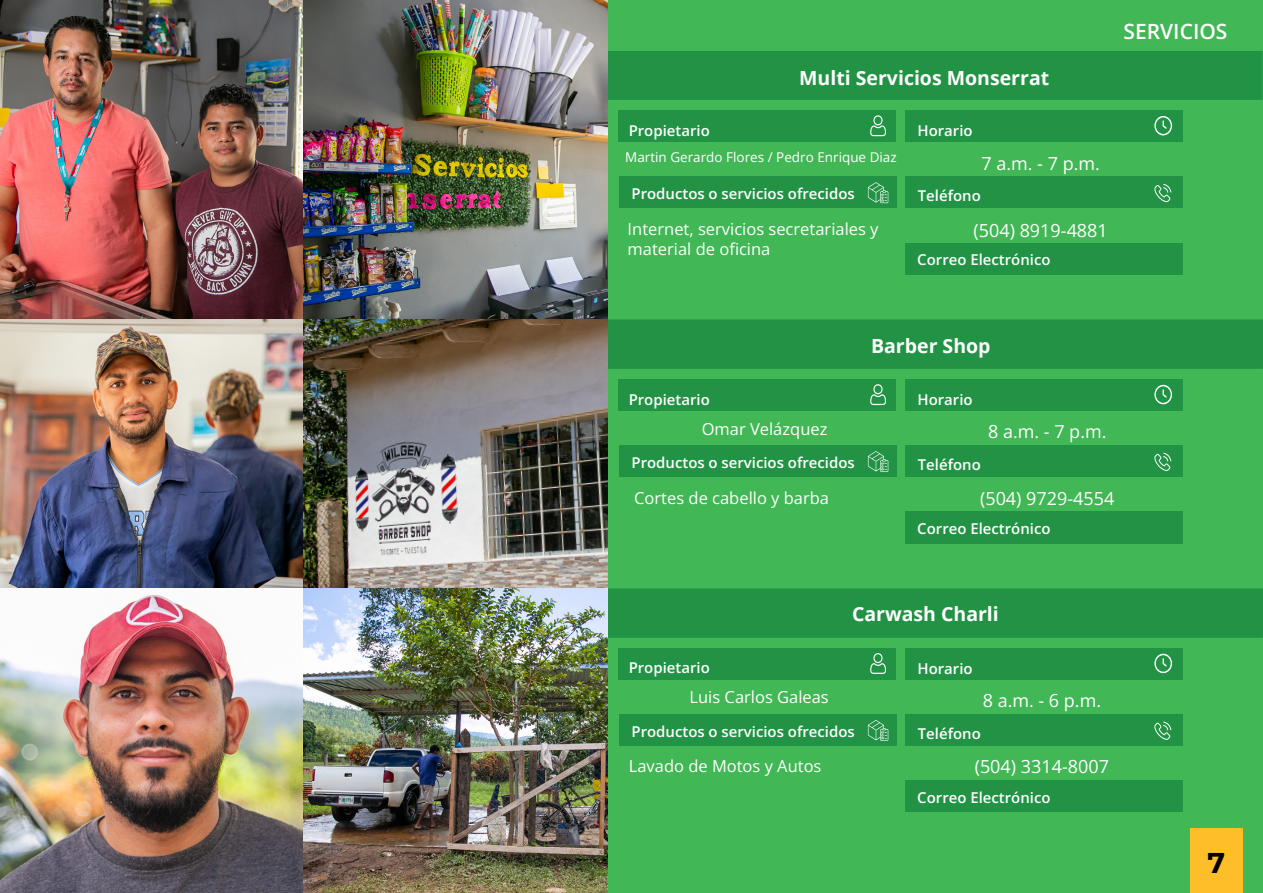
<style>
.page{position:relative;width:1263px;height:893px;background:#fff}
.page>*{position:absolute;margin:0;border:0;box-sizing:border-box;transform-origin:0 0}
.t1{font:700 28.5px "Montserrat";color:#000001}
.t2{font:600 21px "Open Sans";color:#fff}
.t3{font:700 19.5px "Open Sans";color:#fff}
.t4{font:18px "Open Sans";color:#fff}
.t5{font:16.5px/19.8px "Open Sans";color:#fff}
.t6{font:600 15px "Open Sans";color:#fff}
.t7{font:13.5px "Open Sans";color:#fff}
</style>
<div class="page">
<div style="left:608px;top:0;width:655px;height:893px;background:#42b756"></div>
<div style="left:607px;top:51px;width:655px;height:49px;background:#229345"></div>
<div style="left:618px;top:111px;width:277px;height:31px;background:#229345"></div>
<div style="left:619px;top:177px;width:277px;height:31px;background:#229345"></div>
<div style="left:905px;top:110px;width:278px;height:32px;background:#229345"></div>
<div style="left:905px;top:177px;width:277px;height:31px;background:#229345"></div>
<svg style="left:1154px;top:184px;width:17px;height:18px"></svg>
<svg style="left:1154px;top:116px;width:18px;height:19px"></svg>
<svg style="left:870px;top:115px;width:16px;height:21px"></svg>
<svg style="left:868px;top:182px;width:20px;height:21px"></svg>
<div style="left:905px;top:243px;width:278px;height:31px;background:#229345"></div>
<div style="left:619px;top:445px;width:277px;height:32px;background:#229345"></div>
<div style="left:905px;top:445px;width:278px;height:32px;background:#229345"></div>
<div style="left:905px;top:511px;width:278px;height:32px;background:#229345"></div>
<div style="left:1190px;top:828px;width:53px;height:65px;background:#febe2a"></div>
<div style="left:607px;top:320px;width:655px;height:49px;background:#229345"></div>
<div style="left:618px;top:379px;width:277px;height:32px;background:#229345"></div>
<div style="left:905px;top:379px;width:278px;height:32px;background:#229345"></div>
<svg style="left:1154px;top:452px;width:17px;height:19px"></svg>
<svg style="left:1154px;top:385px;width:18px;height:19px"></svg>
<svg style="left:870px;top:384px;width:16px;height:21px"></svg>
<svg style="left:868px;top:451px;width:20px;height:21px"></svg>
<div style="left:607px;top:589px;width:655px;height:49px;background:#229345"></div>
<div style="left:618px;top:648px;width:277px;height:32px;background:#229345"></div>
<div style="left:619px;top:714px;width:277px;height:32px;background:#229345"></div>
<div style="left:905px;top:648px;width:278px;height:32px;background:#229345"></div>
<div style="left:905px;top:714px;width:277px;height:32px;background:#229345"></div>
<svg style="left:1154px;top:722px;width:17px;height:18px"></svg>
<svg style="left:1154px;top:654px;width:18px;height:19px"></svg>
<svg style="left:870px;top:653px;width:16px;height:21px"></svg>
<svg style="left:868px;top:720px;width:20px;height:21px"></svg>
<div style="left:905px;top:781px;width:278px;height:31px;background:#229345"></div>
<img style="left:0;top:0;width:608px;height:893px">
<p class="t6" style="left:629px;top:120px;width:83px">Propietario</p>
<p class="t3" style="left:799px;top:64px;width:252px">Multi Servicios Monserrat</p>
<p class="t6" style="left:917px;top:120px;width:57px">Horario</p>
<p class="t7" style="left:625px;top:148px;width:273px">Martin Gerardo Flores / Pedro Enrique Diaz</p>
<p class="t6" style="left:631px;top:183px;width:225px">Productos o servicios ofrecidos</p>
<p class="t4" style="left:981px;top:151px;width:120px">7 a.m. - 7 p.m.</p>
<p class="t6" style="left:918px;top:186px;width:64px">Teléfono</p>
<p class="t5" style="left:628px;top:219px;width:252px">Internet, servicios secretariales y material de oficina</p>
<p class="t4" style="left:973px;top:218px;width:136px">(504) 8919-4881</p>
<p class="t6" style="left:917px;top:249px;width:135px">Correo Electrónico</p>
<h2 class="t2" style="left:1123px;top:17px;width:105px">SERVICIOS</h2>
<p class="t3" style="left:871px;top:332px;width:121px">Barber Shop</p>
<p class="t6" style="left:629px;top:389px;width:83px">Propietario</p>
<p class="t6" style="left:917px;top:389px;width:57px">Horario</p>
<p class="t5" style="left:702px;top:419px;width:127px">Omar Velázquez</p>
<p class="t4" style="left:988px;top:419px;width:120px">8 a.m. - 7 p.m.</p>
<p class="t6" style="left:631px;top:452px;width:225px">Productos o servicios ofrecidos</p>
<p class="t6" style="left:918px;top:454px;width:64px">Teléfono</p>
<p class="t5" style="left:634px;top:487px;width:196px">Cortes de cabello y barba</p>
<p class="t4" style="left:980px;top:486px;width:136px">(504) 9729-4554</p>
<p class="t6" style="left:917px;top:518px;width:135px">Correo Electrónico</p>
<p class="t6" style="left:629px;top:658px;width:83px">Propietario</p>
<p class="t5" style="left:689px;top:687px;width:141px">Luis Carlos Galeas</p>
<p class="t3" style="left:852px;top:600px;width:148px">Carwash Charli</p>
<p class="t6" style="left:917px;top:658px;width:57px">Horario</p>
<p class="t4" style="left:983px;top:688px;width:120px">8 a.m. - 6 p.m.</p>
<p class="t6" style="left:631px;top:721px;width:225px">Productos o servicios ofrecidos</p>
<p class="t6" style="left:918px;top:723px;width:64px">Teléfono</p>
<p class="t5" style="left:629px;top:755px;width:194px">Lavado de Motos y Autos</p>
<p class="t4" style="left:975px;top:754px;width:136px">(504) 3314-8007</p>
<p class="t6" style="left:917px;top:787px;width:135px">Correo Electrónico</p>
<h1 class="t1" style="left:1207px;top:842px;width:19px">7</h1>
</div>
